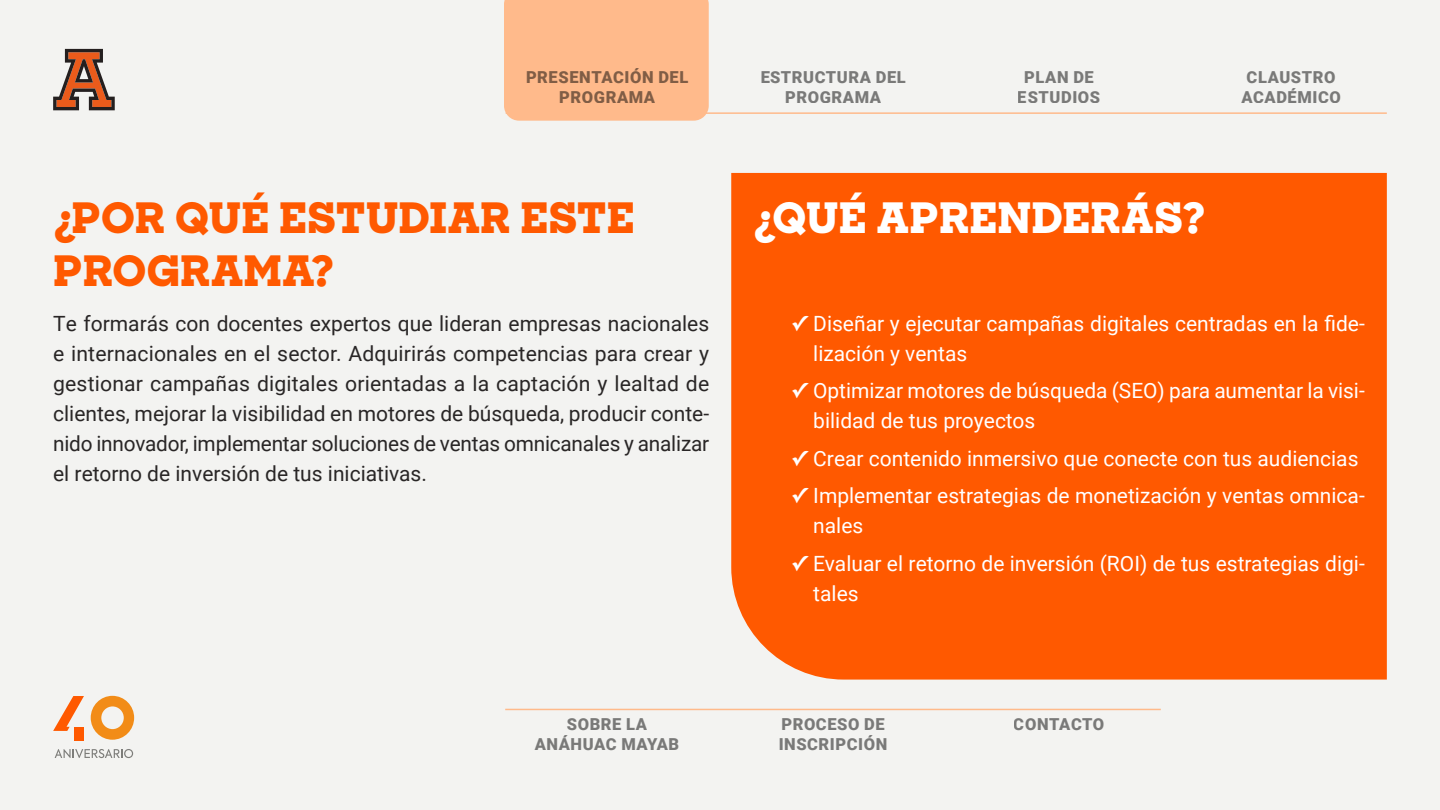
<style>
.page{position:relative;width:1440px;height:810px;background:#f3f3f1}
.page>*{position:absolute;margin:0;border:0;box-sizing:border-box;transform-origin:0 0}
.t1{font:800 42px/52.5px "Sharp Slab";letter-spacing:-.005em;color:#ff5900}
.t2{font:800 42px "Sharp Slab";color:#fff}
.t3{font:21px/30px "Roboto";color:#292626;text-align:justify}
.t4{font:21px/30px "Roboto";color:#fff}
.t5{font:900 16.5px/19.8px "Roboto";letter-spacing:.035em;color:#000;text-align:center}
.s1{font-family:"Lucida Grande";font-weight:700}
</style>
<div class="page">
<hr style="left:506px;top:112px;width:881px;height:2px;background:#ffba8b">
<hr style="left:505px;top:709px;width:656px;height:1px;background:#ffba8b">
<svg style="left:55px;top:749px;width:78px;height:9px"></svg>
<svg style="left:91px;top:696px;width:43px;height:44px"></svg>
<div style="left:74px;top:727px;width:10px;height:13px;background:#ff5900"></div>
<svg style="left:53px;top:696px;width:31px;height:35px"></svg>
<svg style="left:53px;top:49px;width:62px;height:61px"></svg>
<div style="left:731px;top:173px;width:656px;height:507px;background:#ff5900"></div>
<div style="left:504px;top:0;width:205px;height:121px;background:#ffba8b"></div>
<p class="t5" style="left:526px;top:66px;width:164px">PRESENTACIÓN DEL<br>PROGRAMA</p>
<h1 class="t1" style="left:53px;top:191px;width:583px">¿POR QUÉ ESTUDIAR ESTE<br>PROGRAMA?</h1>
<p class="t3" style="left:53px;top:307px;width:658px">Te formarás con docentes expertos que lideran empresas nacionales e internacionales en el sector. Adquirirás competencias para crear y gestionar campañas digitales orientadas a la captación y lealtad de clientes, mejorar la visibilidad en motores de búsqueda, producir conte&shy;nido innovador, implementar soluciones de ventas omnicanales y analizar el retorno de inversión de tus iniciativas.</p>
<p class="t5" style="left:760px;top:66px;width:147px">ESTRUCTURA DEL<br>PROGRAMA</p>
<p class="t5" style="left:1018px;top:66px;width:84px">PLAN DE<br>ESTUDIOS</p>
<h1 class="t2" style="left:753px;top:188px;width:454px">¿QUÉ APRENDERÁS?</h1>
<p class="t5" style="left:1241px;top:66px;width:101px">CLAUSTRO<br>ACADÉMICO</p>
<p class="t4" style="left:813px;top:307px;width:553px;text-indent:-22px"><span class="s1">✓</span> Diseñar y ejecutar campañas digitales centradas en la fide&shy;lización y ventas</p>
<p class="t4" style="left:813px;top:375px;width:553px;text-indent:-22px"><span class="s1">✓</span> Optimizar motores de búsqueda (SEO) para aumentar la visi&shy;bilidad de tus proyectos</p>
<p class="t4" style="left:791px;top:442px;width:569px"><span class="s1">✓</span> Crear contenido inmersivo que conecte con tus audiencias</p>
<p class="t4" style="left:813px;top:480px;width:553px;text-indent:-22px"><span class="s1">✓</span> Implementar estrategias de monetización y ventas omnica&shy;nales</p>
<p class="t4" style="left:813px;top:547px;width:553px;text-indent:-22px"><span class="s1">✓</span> Evaluar el retorno de inversión (ROI) de tus estrategias digi&shy;tales</p>
<p class="t5" style="left:535px;top:714px;width:146px">SOBRE LA<br>ANÁHUAC MAYAB</p>
<p class="t5" style="left:779px;top:714px;width:110px;text-align:left">PROCESO DE<br>INSCRIPCIÓN</p>
<p class="t5" style="left:1014px;top:714px;width:92px">CONTACTO</p>
</div>
